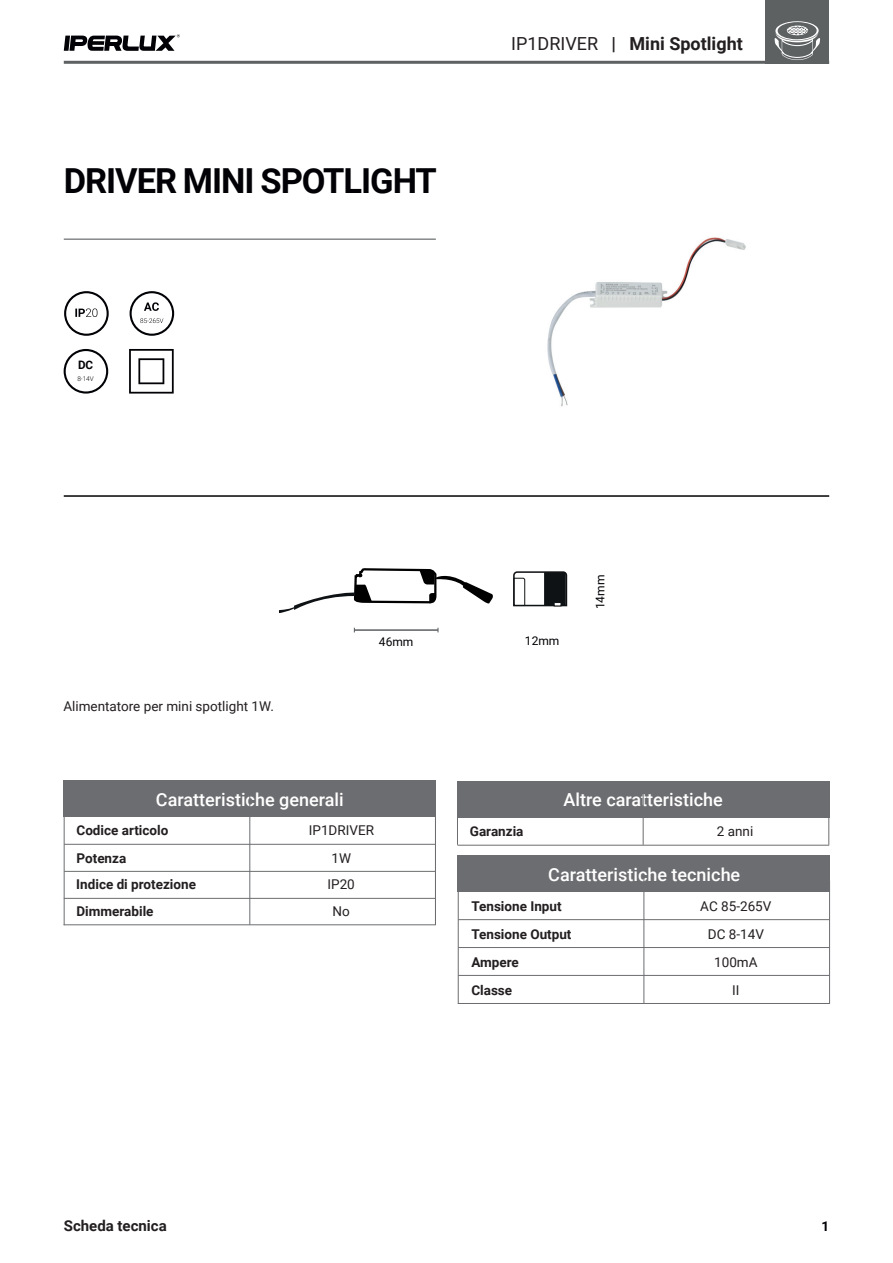
<style>
.page{position:relative;width:893px;height:1263px;background:#fff}
.page>*{position:absolute;margin:0;border:0;box-sizing:border-box;transform-origin:0 0}
.t1{font:700 34.5px "Roboto";letter-spacing:-.03em;color:#020206}
.t2{font:500 18px "Roboto";color:#fff}
.t3{font:700 18px "Roboto";color:#231f20}
.t4{font:700 15px "Roboto";color:#231f20}
.t5{font:700 13.5px/27.9px "Roboto";color:#231f20}
.t6{font:13.5px/27.9px "Roboto";color:#231f20;text-align:center}
.t7{font:700 13.5px "Roboto";color:#020206}
.t8{font:12px "Roboto";color:#020206}
.t9{font:700 11.7px "Roboto";color:#010206}
.t10{font:300 6.45px "Roboto";color:#010206}
.s1{font-weight:400}
</style>
<div class="page">
<svg style="left:64px;top:34px;width:116px;height:17px"></svg>
<div style="left:765px;top:0;width:64px;height:64px;background:#5d6162"></div>
<hr style="left:64px;top:61px;width:765px;height:3px;background:#5d6162">
<div style="left:458px;top:856px;width:372px;height:36px;background:#6c6d70"></div>
<hr style="left:458px;top:919px;width:372px;height:1px;background:#6c6d70">
<hr style="left:458px;top:947px;width:372px;height:1px;background:#6c6d70">
<hr style="left:458px;top:975px;width:372px;height:1px;background:#6c6d70">
<hr style="left:458px;top:1003px;width:372px;height:1px;background:#6c6d70">
<hr style="left:458px;top:857px;width:1px;height:147px;background:#6c6d70">
<hr style="left:829px;top:881px;width:1px;height:123px;background:#6c6d70">
<hr style="left:643px;top:879px;width:1px;height:125px;background:#6c6d70">
<hr style="left:64px;top:495px;width:765px;height:2px;background:#020206">
<hr style="left:64px;top:239px;width:372px;height:1px;background:#5d6162">
<div style="left:64px;top:781px;width:372px;height:36px;background:#6c6d70"></div>
<hr style="left:64px;top:844px;width:371px;height:1px;background:#6c6d70">
<hr style="left:64px;top:871px;width:371px;height:1px;background:#6c6d70">
<hr style="left:64px;top:898px;width:371px;height:1px;background:#6c6d70">
<hr style="left:64px;top:924px;width:372px;height:1px;background:#6c6d70">
<hr style="left:64px;top:786px;width:1px;height:139px;background:#6c6d70">
<hr style="left:435px;top:786px;width:1px;height:139px;background:#6c6d70">
<hr style="left:249px;top:786px;width:1px;height:139px;background:#6c6d70">
<div style="left:457px;top:781px;width:372px;height:37px;background:#6c6d70"></div>
<hr style="left:457px;top:845px;width:372px;height:1px;background:#6c6d70">
<hr style="left:457px;top:781px;width:1px;height:64px;background:#6c6d70">
<hr style="left:828px;top:781px;width:1px;height:64px;background:#6c6d70">
<hr style="left:643px;top:794px;width:1px;height:51px;background:#6c6d70">
<svg style="left:279px;top:568px;width:214px;height:45px"></svg>
<hr style="left:354px;top:629px;width:84px;height:2px;background:#5d6162">
<svg style="left:513px;top:571px;width:55px;height:36px"></svg>
<img style="left:547px;top:237px;width:199px;height:170px">
<svg style="left:64px;top:291px;width:45px;height:45px"></svg>
<svg style="left:130px;top:291px;width:44px;height:45px"></svg>
<svg style="left:64px;top:349px;width:44px;height:45px"></svg>
<svg style="left:129px;top:349px;width:45px;height:45px"></svg>
<svg style="left:775px;top:21px;width:45px;height:39px"></svg>
<h1 class="t1" style="left:64px;top:157px;width:375px">DRIVER MINI SPOTLIGHT</h1>
<p class="t9" style="left:78px;top:356px;width:17px">DC</p>
<p class="t10" style="left:77px;top:374px;width:18px">8-14V</p>
<h2 class="t3" style="left:511px;top:31px;width:233px"><span class="s1">IP1DRIVER</span> | Mini Spotlight</h2>
<p class="t8" style="left:592px;top:609px;width:36px;rotate:-90deg">14mm</p>
<p class="t6" style="left:63px;top:691px;width:212px">Alimentatore per mini spotlight 1W.</p>
<p class="t8" style="left:379px;top:633px;width:36px">46mm</p>
<p class="t8" style="left:525px;top:632px;width:36px">12mm</p>
<h2 class="t2" style="left:156px;top:786px;width:189px">Caratteristiche generali</h2>
<p class="t6" style="left:309px;top:816px;width:67px">IP1DRIVER<br>1W</p>
<p class="t6" style="left:327px;top:871px;width:29px;line-height:27px">IP20<br>No</p>
<p class="t5" style="left:77px;top:816px;width:93px">Codice articolo<br>Potenza</p>
<p class="t5" style="left:76px;top:871px;width:121px;line-height:27px">Indice di protezione<br>Dimmerabile</p>
<h2 class="t2" style="left:563px;top:787px;width:161px">Altre caratteristiche</h2>
<p class="t5" style="left:470px;top:817px;width:55px">Garanzia</p>
<p class="t6" style="left:717px;top:817px;width:38px">2 anni</p>
<h2 class="t2" style="left:548px;top:862px;width:194px">Caratteristiche tecniche</h2>
<p class="t6" style="left:700px;top:891px;width:73px">AC 85-265V</p>
<p class="t5" style="left:471px;top:891px;width:102px">Tensione Input<br>Tensione Output<br>Ampere<br>Classe</p>
<p class="t6" style="left:708px;top:919px;width:58px">DC 8-14V</p>
<p class="t6" style="left:714px;top:947px;width:45px">100mA<br>II</p>
<p class="t4" style="left:64px;top:1215px;width:105px">Scheda tecnica</p>
<p class="t7" style="left:821px;top:1216px;width:9px">1</p>
</div>
